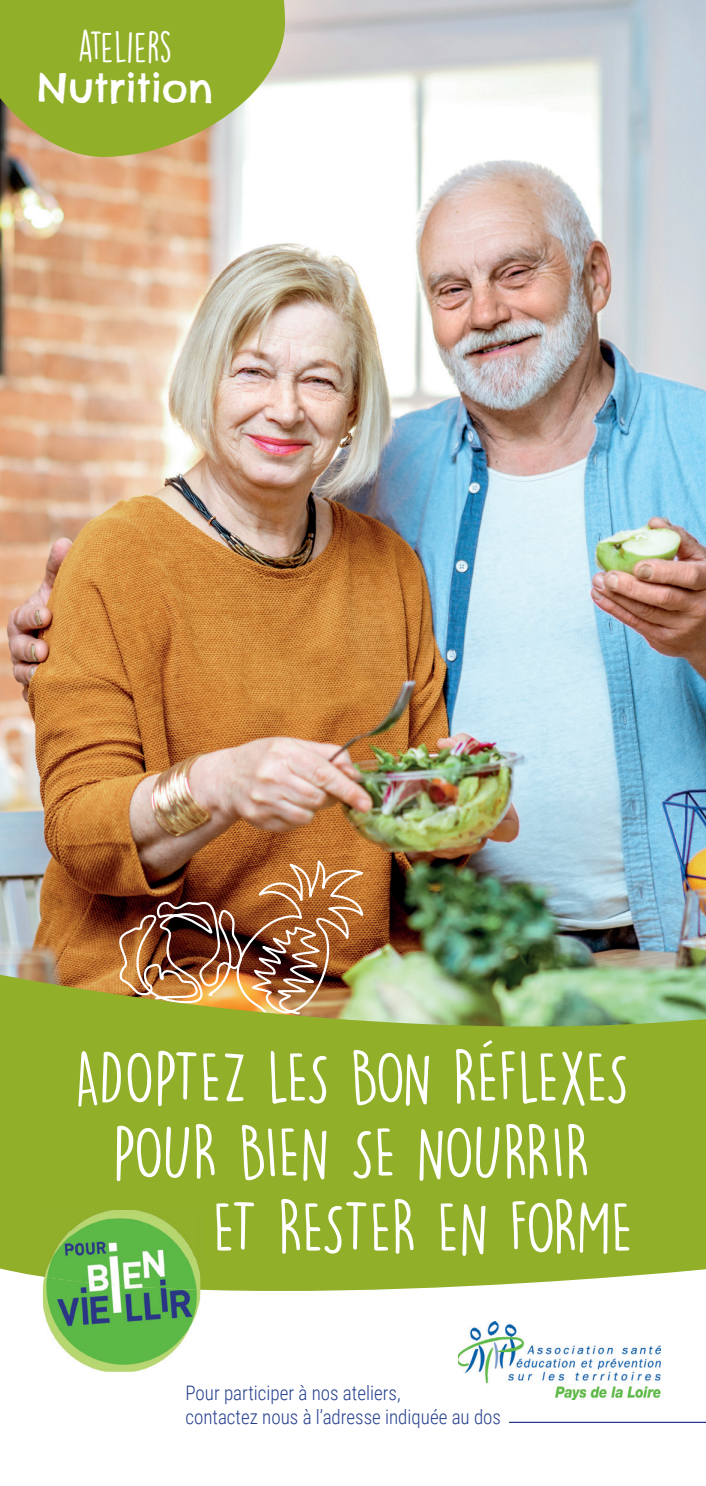
<style>
.page{position:relative;width:706px;height:1486px;background:#fff}
.page>*{position:absolute;margin:0;border:0;box-sizing:border-box;transform-origin:0 0}
.t1{font:67.5px "DK Lemon Yellow Sun";letter-spacing:-.025em;color:#fff}
.t2{font:67.5px "DK Lemon Yellow Sun";color:#fff}
.t3{font:39.5px "Chelsea Market";color:#fff}
.t4{font:39.5px "DK Lemon Yellow Sun";letter-spacing:-.03em;color:#fff}
.t5{font:300 20px/23.5px "Roboto Condensed";color:#253f8e;scale:.95 1}
</style>
<div class="page">
<img style="left:0;top:0;width:706px;height:966px">
<svg style="left:112px;top:856px;width:257px;height:110px;background:#905735"></svg>
<svg style="left:0;top:966px;width:706px;height:336px;background:#9ab240"></svg>
<img style="left:43px;top:1290px;width:157px;height:82px">
<img style="left:43px;top:1210px;width:157px;height:80px">
<img style="left:71px;top:1210px;width:129px;height:46px">
<svg style="left:0;top:0;width:285px;height:157px;background:#9fb444"></svg>
<img style="left:458px;top:1321px;width:202px;height:79px">
<hr style="left:509px;top:1422px;width:197px;height:1px;background:#2a388b">
<h2 class="t4" style="left:78px;top:23px;width:96px">ATELIERS</h2>
<h2 class="t3" style="left:37px;top:63px;width:177px">Nutrition</h2>
<h1 class="t1" style="left:75px;top:1037px;width:555px">ADOPTEZ LES BON RÉFLEXES</h1>
<h1 class="t2" style="left:113px;top:1112px;width:479px">POUR BIEN SE NOURRIR</h1>
<h1 class="t1" style="left:213px;top:1187px;width:421px">ET RESTER EN FORME</h1>
<p class="t5" style="left:185px;top:1380px;width:334px">Pour participer à nos ateliers,<br>contactez nous à l’adresse indiquée au dos</p>
</div>
